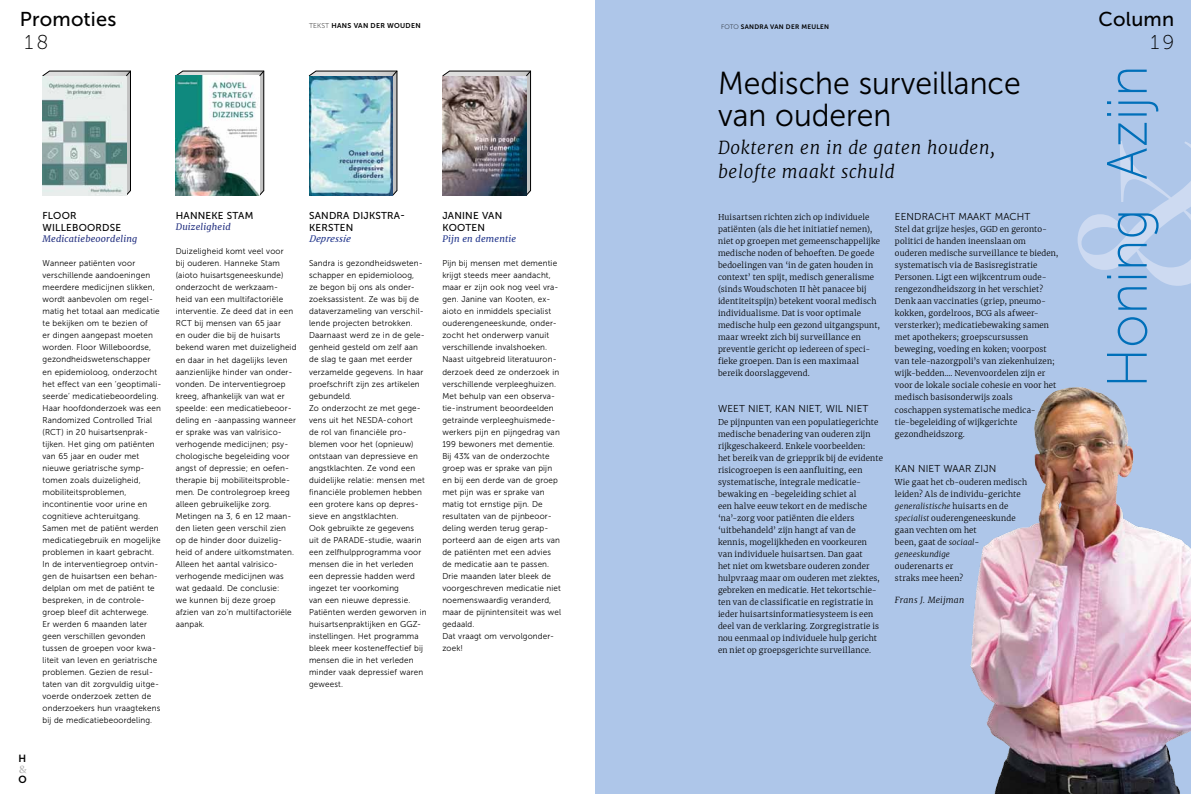
<style>
.page{position:relative;width:1191px;height:794px;background:#fff}
.page>*{position:absolute;margin:0;border:0;box-sizing:border-box;transform-origin:0 0}
.t1{font:56.7px "Museo Sans 100";color:#006fb9;scale:.95 1}
.t2{font:31.8px/32.4px "Museo Sans 300";color:#000;scale:.95 1}
.t3{font:20px "Museo Sans 500";color:#000}
.t4{font:20px "Museo Sans 100";color:#000}
.t5{font:italic 300 18px/24px "Merriweather";letter-spacing:.04em;color:#000;scale:.95 1}
.t6{font:10.3px "Museo Sans 700";color:#000}
.t7{font:700 10.3px "Charlemagne Std";color:#b0b0b0}
.t8{font:10px/12px "Museo Sans 500";letter-spacing:.02em;color:#000}
.t9{font:10px "Museo Sans 300";color:#000}
.t10{font:italic 9px "Merriweather";letter-spacing:.02em;color:#283583}
.t11{font:italic 9px "Merriweather";letter-spacing:.02em;color:#24388d}
.t12{font:8.5px/12px "Museo Sans 300";letter-spacing:.02em;color:#000;scale:.95 1}
.t13{font:italic 300 8.5px "Merriweather";letter-spacing:.02em;color:#000}
.t14{font:300 8px/12px "Merriweather";letter-spacing:.025em;color:#000}
.t15{font:7px "Museo Sans 700";letter-spacing:.04em;color:#000}
.t16{font:6.5px "Museo Sans 700";letter-spacing:.04em;color:#000}
.s1{font-family:"Museo Sans 100"}
.s2{font-style:italic}
</style>
<div class="page">
<div style="left:595px;top:0;width:596px;height:794px;background:#aec6e9"></div>
<img style="left:970px;top:392px;width:221px;height:402px">
<svg style="left:42px;top:71px;width:89px;height:124px;background:#b2c2c0"></svg>
<img style="left:176px;top:71px;width:88px;height:124px">
<img style="left:309px;top:71px;width:88px;height:124px">
<img style="left:442px;top:71px;width:89px;height:124px">
<svg style="left:1077px;top:141px;width:114px;height:145px"></svg>
<h3 class="t3" style="left:20px;top:8px;width:98px">PROMOTIES</h3>
<h3 class="t4" style="left:24px;top:32px;width:25px">18</h3>
<p class="t6" style="left:19px;top:753px;width:9px">H</p>
<p class="t7" style="left:19px;top:763px;width:10px">&amp;</p>
<p class="t6" style="left:18px;top:773px;width:10px">O</p>
<p class="t8" style="left:43px;top:210px;width:80px">FLOOR<br>WI LLEBOORDSE</p>
<p class="t10" style="left:43px;top:233px;width:96px">Medicatiebeoordeling</p>
<p class="t12" style="left:43px;top:257px;width:127px">Wanneer patiënten voor verschillende aandoeningen meerdere medicijnen slikken, wordt aanbevolen om regel&shy;matig het totaal aan medicatie te bekijken om te bezien of<br>er dingen aangepast moeten worden. Floor Willeboordse, gezondheidswetenschapper en epidemioloog, onderzocht het effect van een ‘geoptimali&shy;seerde’ medicatiebeoordeling.<br>Haar hoofdonderzoek was een<br>Randomized Controlled Trial (RCT) in 20 huisartsenprak&shy;tijken. Het ging om patiënten van 65 jaar en ouder met nieuwe geriatrische symp&shy;tomen zoals duizeligheid, mobiliteitsproblemen, incontinentie voor urine en cognitieve achteruitgang.<br>Samen met de patiënt werden medicatiegebruik en mogelijke problemen in kaart gebracht.<br>In de interventiegroep ontvin&shy;gen de huisartsen een behan&shy;delplan om met de patiënt te bespreken, in de controle&shy;groep bleef dit achterwege.<br>Er werden 6 maanden later geen verschillen gevonden tussen de groepen voor kwa&shy;liteit van leven en geriatrische problemen. Gezien de resul&shy;taten van dit zorgvuldig uitge&shy;voerde onderzoek zetten de onderzoekers hun vraagtekens bij de medicatiebeoordeling.</p>
<p class="t15" style="left:309px;top:21px;width:92px"><span class="s1">TEKST</span> HANS VAN DE R WOUDE</p>
<p class="t15" style="left:415px;top:21px;width:7px">N</p>
<p class="t16" style="left:721px;top:24px;width:109px"><span class="s1">FOTO</span> SANDRA VAN DER MEU LEN</p>
<p class="t8" style="left:176px;top:210px;width:79px">HANNEKE STAM</p>
<p class="t10" style="left:176px;top:221px;width:56px">Duizeligheid</p>
<p class="t12" style="left:176px;top:245px;width:128px">Duizeligheid komt veel voor<br>bij ouderen. Hanneke Stam (aioto huisartsgeneeskunde) onderzocht de werkzaam&shy;heid van een multifactoriële interventie. Ze deed dat in een<br>RCT bij mensen van 65 jaar<br>en ouder die bij de huisarts bekend waren met duizeligheid en daar in het dagelijks leven aanzienlijke hinder van onder&shy;vonden. De interventiegroep kreeg, afhankelijk van wat er speelde: een medicatiebeoor&shy;deling en -aanpassing wanneer er sprake was van valrisico&shy;verhogende medicijnen; psy&shy;chologische begeleiding voor angst of depressie; en oefen&shy;therapie bij mobiliteitsproble&shy;men. De controlegroep kreeg alleen gebruikelijke zorg.<br>Metingen na 3, 6 en 12 maan&shy;den lieten geen verschil zien op de hinder door duizelig&shy;heid of andere uitkomstmaten.<br>Alleen het aantal valrisico&shy;verhogende medicijnen was wat gedaald. De conclusie:<br>we kunnen bij deze groep afzien van zo’n multifactoriële aanpak.</p>
<p class="t8" style="left:309px;top:210px;width:98px">SANDRA DIJ KSTRA-<br>KERSTEN</p>
<p class="t11" style="left:309px;top:233px;width:45px">Depressie</p>
<p class="t12" style="left:309px;top:257px;width:125px">Sandra is gezondheidsweten&shy;schapper en epidemioloog,<br>ze begon bij ons als onder&shy;zoeksassistent. Ze was bij de dataverzameling van verschil&shy;lende projecten betrokken.<br>Daarnaast werd ze in de gele&shy;genheid gesteld om zelf aan de slag te gaan met eerder verzamelde gegevens. In haar proefschrift zijn zes artikelen gebundeld.<br>Zo onderzocht ze met gege&shy;vens uit het NESDA-cohort<br>de rol van financiële pro&shy;blemen voor het (opnieuw) ontstaan van depressieve en angstklachten. Ze vond een duidelijke relatie: mensen met financiële problemen hebben een grotere kans op depres&shy;sieve en angstklachten.<br>Ook gebruikte ze gegevens<br>uit de PARADE-studie, waarin een zelfhulpprogramma voor mensen die in het verleden een depressie hadden werd ingezet ter voorkoming<br>van een nieuwe depressie.<br>Patiënten werden geworven in huisartsenpraktijken en GGZ&shy;instellingen. Het programma bleek meer kosteneffectief bij mensen die in het verleden minder vaak depressief waren geweest.</p>
<p class="t8" style="left:442px;top:210px;width:61px">JANI NE VAN<br>KOOTEN</p>
<p class="t11" style="left:442px;top:233px;width:75px">Pijn en dementie</p>
<p class="t12" style="left:442px;top:257px;width:126px">Pijn bij mensen met dementie krijgt steeds meer aandacht, maar er zijn ook nog veel vra&shy;gen. Janine van Kooten, ex&shy;aioto en inmiddels specialist ouderengeneeskunde, onder&shy;zocht het onderwerp vanuit verschillende invalshoeken.<br>Naast uitgebreid literatuuron&shy;derzoek deed ze onderzoek in verschillende verpleeghuizen.<br>Met behulp van een observa&shy;tie-instrument beoordeelden getrainde verpleeghuismede&shy;werkers pijn en pijngedrag van<br>199 bewoners met dementie.<br>Bij 43% van de onderzochte groep was er sprake van pijn en bij een derde van de groep met pijn was er sprake van matig tot ernstige pijn. De resultaten van de pijnbeoor&shy;deling werden terug gerap&shy;porteerd aan de eigen arts van de patiënten met een advies de medicatie aan te passen.<br>Drie maanden later bleek de voorgeschreven medicatie niet noemenswaardig veranderd, maar de pijnintensiteit was wel gedaald.<br>Dat vraagt om vervolgonder&shy;zoek!</p>
<h2 class="t2" style="left:718px;top:67px;width:320px">Medische surveillance van ouderen</h2>
<h3 class="t5" style="left:718px;top:135px;width:293px">Dokteren en in de gaten houden, belofte maakt schuld</h3>
<p class="t9" style="left:895px;top:212px;width:14px">Eendracht</p>
<p class="t9" style="left:958px;top:212px;width:8px">maakt</p>
<p class="t9" style="left:994px;top:212px;width:8px">macht</p>
<p class="t14" style="left:895px;top:223px;width:165px">Stel dat grijze hesjes, GGD en geronto&shy;politici de handen ineenslaan om ouderen medische surveillance te bieden, systematisch via de Basisregistratie Personen. Ligt een wijkcentrum oude&shy;rengezondheidszorg in het verschiet?<br>Denk aan vaccinaties (griep, pneumo&shy;kokken, gordelroos, BCG als afweer&shy;versterker); medicatiebewaking samen met apothekers; groepscursussen beweging, voeding en koken; voorpost van tele-nazorgpoli’s van ziekenhuizen; wijk-bedden…. Nevenvoordelen zijn er voor de lokale sociale cohesie en voor het medisch basisonderwijs zoals coschappen systematische medica&shy;tie-begeleiding of wijkgerichte gezondheidszorg.</p>
<p class="t9" style="left:895px;top:463px;width:30px">Kan niet</p>
<p class="t9" style="left:943px;top:463px;width:8px">waar</p>
<p class="t9" style="left:974px;top:463px;width:7px">zijn</p>
<p class="t14" style="left:895px;top:475px;width:134px">Wie gaat het cb-ouderen medisch leiden? Als de individu-gerichte <span class="s2">generalistische</span> huisarts en de <span class="s2">specialist</span> ouderengeneeskunde gaan vechten om het<br>been, gaat de <span class="s2">sociaal&shy;geneeskundige</span></p>
<p class="t14" style="left:895px;top:559px;width:70px">ouderenarts er straks mee heen?</p>
<p class="t13" style="left:895px;top:593px;width:71px">Frans J. Meijman</p>
<p class="t14" style="left:718px;top:211px;width:164px">Huisartsen richten zich op individuele patiënten (als die het initiatief nemen), niet op groepen met gemeenschappelijke medische noden of behoeften. De goede bedoelingen van ‘in de gaten houden in context’ ten spijt, medisch generalisme (sinds Woudschoten II hèt panacee bij identiteitspijn) betekent vooral medisch individualisme. Dat is voor optimale medische hulp een gezond uitgangspunt, maar wreekt zich bij surveillance en preventie gericht op iedereen of speci&shy;fieke groepen. Dan is een maximaal bereik doorslaggevend.</p>
<p class="t9" style="left:718px;top:403px;width:16px">Weet</p>
<p class="t9" style="left:748px;top:403px;width:7px">niet</p>
<p class="t9" style="left:769px;top:403px;width:13px">, kan</p>
<p class="t9" style="left:798px;top:403px;width:7px">niet</p>
<p class="t9" style="left:820px;top:403px;width:13px">, wil</p>
<p class="t9" style="left:846px;top:403px;width:7px">niet</p>
<p class="t14" style="left:718px;top:415px;width:166px">De pijnpunten van een populatiegerichte medische benadering van ouderen zijn rijkgeschakeerd. Enkele voorbeelden:<br>het bereik van de griepprik bij de evidente risicogroepen is een aanfluiting, een systematische, integrale medicatie&shy;bewaking en -begeleiding schiet al<br>een halve eeuw tekort en de medische ‘na’-zorg voor patiënten die elders ‘uitbehandeld’ zijn hangt af van de kennis, mogelijkheden en voorkeuren van individuele huisartsen. Dan gaat<br>het niet om kwetsbare ouderen zonder hulpvraag maar om ouderen met ziektes, gebreken en medicatie. Het tekortschie&shy;ten van de classificatie en registratie in ieder huisartsinformatiesysteem is een deel van de verklaring. Zorgregistratie is nou eenmaal op individuele hulp gericht en niet op groepsgerichte surveillance.</p>
<h3 class="t3" style="left:1098px;top:8px;width:77px">COLUMN</h3>
<h3 class="t4" style="left:1150px;top:32px;width:25px">19</h3>
<h1 class="t1" style="left:1097px;top:388px;width:341px;rotate:-90deg">HONING AZIJN</h1>
</div>
